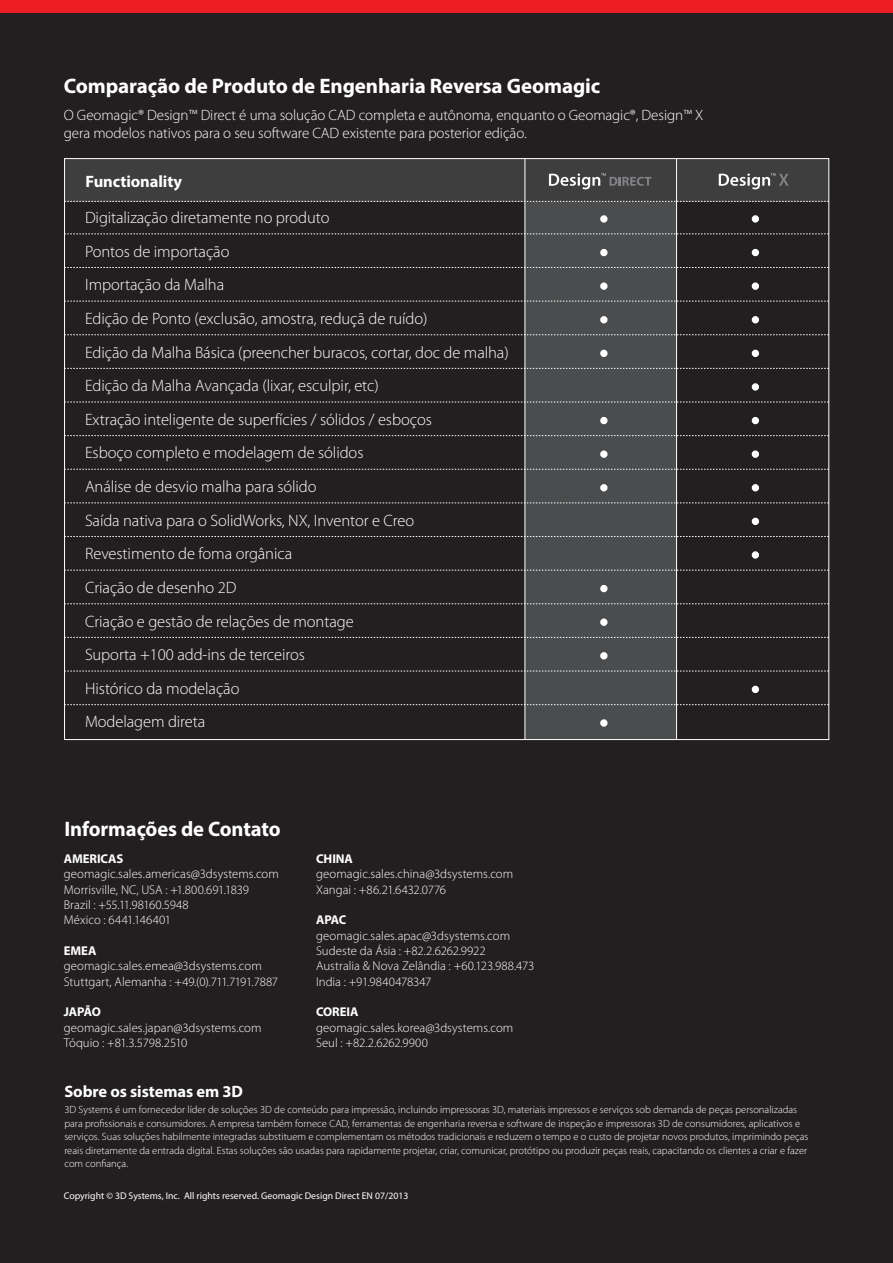
<style>
.page{position:relative;width:893px;height:1263px;background:#231f20}
.page>*{position:absolute;margin:0;border:0;box-sizing:border-box;transform-origin:0 0}
.t1{font:700 21px "Myriad Pro";letter-spacing:-.005em;color:#fff}
.t2{font:300 16.5px "Myriad Pro";letter-spacing:-.005em;color:#fff}
.t3{font:700 16.5px "Myriad Pro";letter-spacing:-.005em;color:#fff}
.t4{font:300 15px "Myriad Pro";letter-spacing:-.005em;color:#fff}
.t5{font:300 12.75px "Myriad Pro";color:#fff}
.t6{font:700 12.75px "Myriad Pro";letter-spacing:-.005em;color:#fff}
.t7{font:300 10.5px/13.5px "Myriad Pro";color:#fff}
.t8{font:9.75px "Myriad Pro";color:#fff}
</style>
<div class="page">
<div style="left:525px;top:202px;width:151px;height:538px;background:#4b4c4d"></div>
<div style="left:64px;top:158px;width:765px;height:44px;background:#3e3e3f"></div>
<div style="left:600px;top:215px;width:7px;height:8px;border:3px solid #fff;border-radius:50%"></div>
<div style="left:752px;top:215px;width:7px;height:8px;border:3px solid #fff;border-radius:50%"></div>
<div style="left:600px;top:249px;width:7px;height:7px;border:3px solid #fff;border-radius:50%"></div>
<div style="left:752px;top:249px;width:7px;height:7px;border:3px solid #fff;border-radius:50%"></div>
<div style="left:600px;top:282px;width:7px;height:8px;border:3px solid #fff;border-radius:50%"></div>
<div style="left:752px;top:282px;width:7px;height:8px;border:3px solid #fff;border-radius:50%"></div>
<div style="left:600px;top:316px;width:7px;height:7px;border:3px solid #fff;border-radius:50%"></div>
<div style="left:752px;top:316px;width:7px;height:7px;border:3px solid #fff;border-radius:50%"></div>
<div style="left:600px;top:350px;width:7px;height:7px;border:3px solid #fff;border-radius:50%"></div>
<div style="left:752px;top:350px;width:7px;height:7px;border:3px solid #fff;border-radius:50%"></div>
<div style="left:752px;top:383px;width:7px;height:8px;border:3px solid #fff;border-radius:50%"></div>
<div style="left:600px;top:417px;width:7px;height:7px;border:3px solid #fff;border-radius:50%"></div>
<div style="left:752px;top:417px;width:7px;height:7px;border:3px solid #fff;border-radius:50%"></div>
<div style="left:600px;top:450px;width:7px;height:8px;border:3px solid #fff;border-radius:50%"></div>
<div style="left:752px;top:450px;width:7px;height:8px;border:3px solid #fff;border-radius:50%"></div>
<div style="left:600px;top:484px;width:7px;height:7px;border:3px solid #fff;border-radius:50%"></div>
<div style="left:752px;top:484px;width:7px;height:7px;border:3px solid #fff;border-radius:50%"></div>
<div style="left:752px;top:518px;width:7px;height:7px;border:3px solid #fff;border-radius:50%"></div>
<div style="left:752px;top:551px;width:7px;height:8px;border:3px solid #fff;border-radius:50%"></div>
<div style="left:600px;top:585px;width:7px;height:7px;border:3px solid #fff;border-radius:50%"></div>
<div style="left:600px;top:618px;width:7px;height:8px;border:3px solid #fff;border-radius:50%"></div>
<div style="left:600px;top:652px;width:7px;height:7px;border:3px solid #fff;border-radius:50%"></div>
<div style="left:752px;top:686px;width:7px;height:7px;border:3px solid #fff;border-radius:50%"></div>
<div style="left:600px;top:719px;width:7px;height:8px;border:3px solid #fff;border-radius:50%"></div>
<svg style="left:64px;top:234px;width:765px;height:1px"></svg>
<svg style="left:64px;top:267px;width:765px;height:1px"></svg>
<svg style="left:64px;top:301px;width:765px;height:1px"></svg>
<svg style="left:64px;top:334px;width:765px;height:1px"></svg>
<svg style="left:64px;top:368px;width:765px;height:1px"></svg>
<svg style="left:64px;top:402px;width:765px;height:1px"></svg>
<svg style="left:64px;top:435px;width:765px;height:1px"></svg>
<svg style="left:64px;top:469px;width:765px;height:1px"></svg>
<svg style="left:64px;top:503px;width:765px;height:1px"></svg>
<svg style="left:64px;top:536px;width:765px;height:1px"></svg>
<svg style="left:64px;top:570px;width:765px;height:1px"></svg>
<svg style="left:64px;top:603px;width:765px;height:1px"></svg>
<svg style="left:64px;top:637px;width:765px;height:1px"></svg>
<svg style="left:64px;top:671px;width:765px;height:1px"></svg>
<svg style="left:64px;top:704px;width:765px;height:1px"></svg>
<svg style="left:64px;top:201px;width:765px;height:1px"></svg>
<hr style="left:525px;top:158px;width:1px;height:582px;background:#fff">
<hr style="left:676px;top:158px;width:1px;height:582px;background:#fff">
<svg style="left:549px;top:173px;width:102px;height:16px"></svg>
<svg style="left:719px;top:173px;width:70px;height:16px"></svg>
<div style="left:0;top:0;width:893px;height:13px;background:#ee1d23"></div>
<p class="t1" style="left:64px;top:73px;width:538px">Comparação de Produto de Engenharia Reversa Geomagic</p>
<p class="t4" style="left:64px;top:107px;width:641px">O Geomagic® Design™ Direct é uma solução CAD completa e autônoma, enquanto o Geomagic®, Design™ X</p>
<p class="t4" style="left:64px;top:125px;width:464px">gera modelos nativos para o seu software CAD existente para posterior edição.</p>
<p class="t3" style="left:86px;top:171px;width:98px">Functionality</p>
<p class="t2" style="left:85px;top:209px;width:246px">Digitalização diretamente no produto</p>
<p class="t3" style="left:601px;top:207px;width:7px">•</p>
<p class="t3" style="left:753px;top:207px;width:7px">•</p>
<p class="t2" style="left:85px;top:242px;width:146px">Pontos de importação</p>
<p class="t3" style="left:601px;top:241px;width:7px">•</p>
<p class="t3" style="left:753px;top:241px;width:7px">•</p>
<p class="t2" style="left:85px;top:276px;width:141px">Importação da Malha</p>
<p class="t3" style="left:601px;top:274px;width:7px">•</p>
<p class="t3" style="left:753px;top:274px;width:7px">•</p>
<p class="t2" style="left:85px;top:309px;width:344px">Edição de Ponto (exclusão, amostra, reduçã de ruído)</p>
<p class="t3" style="left:601px;top:308px;width:7px">•</p>
<p class="t3" style="left:753px;top:308px;width:7px">•</p>
<p class="t2" style="left:85px;top:343px;width:425px">Edição da Malha Básica (preencher buracos, cortar, doc de malha)</p>
<p class="t3" style="left:601px;top:341px;width:7px">•</p>
<p class="t3" style="left:753px;top:341px;width:7px">•</p>
<p class="t2" style="left:85px;top:377px;width:295px">Edição da Malha Avançada (lixar, esculpir, etc)</p>
<p class="t3" style="left:753px;top:375px;width:7px">•</p>
<p class="t2" style="left:85px;top:410px;width:348px">Extração inteligente de superfícies / sólidos / esboços</p>
<p class="t3" style="left:601px;top:409px;width:7px">•</p>
<p class="t3" style="left:753px;top:409px;width:7px">•</p>
<p class="t2" style="left:85px;top:444px;width:280px">Esboço completo e modelagem de sólidos</p>
<p class="t3" style="left:601px;top:442px;width:7px">•</p>
<p class="t3" style="left:753px;top:442px;width:7px">•</p>
<p class="t2" style="left:85px;top:477px;width:233px">Análise de desvio malha para sólido</p>
<p class="t3" style="left:601px;top:476px;width:7px">•</p>
<p class="t3" style="left:753px;top:476px;width:7px">•</p>
<p class="t2" style="left:85px;top:511px;width:331px">Saída nativa para o SolidWorks, NX, Inventor e Creo</p>
<p class="t3" style="left:753px;top:509px;width:7px">•</p>
<p class="t2" style="left:85px;top:545px;width:209px">Revestimento de foma orgânica</p>
<p class="t3" style="left:753px;top:543px;width:7px">•</p>
<p class="t2" style="left:85px;top:578px;width:153px">Criação de desenho 2D</p>
<p class="t3" style="left:601px;top:577px;width:7px">•</p>
<p class="t2" style="left:85px;top:612px;width:270px">Criação e gestão de relações de montage</p>
<p class="t3" style="left:601px;top:610px;width:7px">•</p>
<p class="t2" style="left:85px;top:645px;width:221px">Suporta +100 add-ins de terceiros</p>
<p class="t3" style="left:601px;top:644px;width:7px">•</p>
<p class="t2" style="left:85px;top:679px;width:156px">Histórico da modelação</p>
<p class="t3" style="left:753px;top:677px;width:7px">•</p>
<p class="t2" style="left:85px;top:713px;width:122px">Modelagem direta</p>
<p class="t3" style="left:601px;top:711px;width:7px">•</p>
<p class="t1" style="left:64px;top:816px;width:218px">Informações de Contato</p>
<p class="t6" style="left:64px;top:850px;width:61px">AMERICAS</p>
<p class="t5" style="left:64px;top:867px;width:217px">geomagic.sales.americas@3dsystems.com</p>
<p class="t5" style="left:64px;top:882px;width:187px">Morrisville, NC, USA : +1.800.691.1839</p>
<p class="t5" style="left:64px;top:898px;width:127px">Brazil : +55.11.98160.5948</p>
<p class="t5" style="left:64px;top:913px;width:109px">México : 6441.146401</p>
<p class="t6" style="left:64px;top:942px;width:34px">EMEA</p>
<p class="t5" style="left:64px;top:959px;width:200px">geomagic.sales.emea@3dsystems.com</p>
<p class="t5" style="left:64px;top:974px;width:216px">Stuttgart, Alemanha : +49.(0).711.7191.7887</p>
<p class="t6" style="left:64px;top:1003px;width:39px">JAPÃO</p>
<p class="t5" style="left:64px;top:1020px;width:199px">geomagic.sales.japan@3dsystems.com</p>
<p class="t5" style="left:64px;top:1035px;width:125px">Tóquio : +81.3.5798.2510</p>
<p class="t6" style="left:316px;top:850px;width:38px">CHINA</p>
<p class="t5" style="left:316px;top:867px;width:199px">geomagic.sales.china@3dsystems.com</p>
<p class="t5" style="left:316px;top:882px;width:131px">Xangai : +86.21.6432.0776</p>
<p class="t6" style="left:316px;top:912px;width:32px">APAC</p>
<p class="t5" style="left:316px;top:928px;width:196px">geomagic.sales.apac@3dsystems.com</p>
<p class="t5" style="left:316px;top:944px;width:171px">Sudeste da Ásia : +82.2.6262.9922</p>
<p class="t5" style="left:316px;top:959px;width:220px">Australia &amp; Nova Zelândia : +60.123.988.473</p>
<p class="t5" style="left:316px;top:974px;width:117px">India : +91.9840478347</p>
<p class="t6" style="left:316px;top:1003px;width:44px">COREIA</p>
<p class="t5" style="left:316px;top:1020px;width:199px">geomagic.sales.korea@3dsystems.com</p>
<p class="t5" style="left:316px;top:1035px;width:113px">Seul : +82.2.6262.9900</p>
<p class="t3" style="left:64px;top:1081px;width:180px">Sobre os sistemas em 3D</p>
<p class="t7" style="left:64px;top:1103px;width:734px">3D Systems é um fornecedor líder de soluções 3D de conteúdo para impressão, incluindo impressoras 3D, materiais impressos e serviços sob demanda de peças personalizadas</p>
<p class="t7" style="left:64px;top:1116px;width:746px">para profissionais e consumidores. A empresa também fornece CAD, ferramentas de engenharia reversa e software de inspeção e impressoras 3D de consumidores, aplicativos e serviços. Suas soluções habilmente integradas substituem e complementam os métodos tradicionais e reduzem o tempo e o custo de projetar novos produtos, imprimindo peças reais diretamente da entrada digital. Estas soluções são usadas para rapidamente projetar, criar, comunicar, protótipo ou produzir peças reais, capacitando os clientes a criar e fazer com confiança.</p>
<p class="t8" style="left:64px;top:1190px;width:346px">Copyright © 3D Systems, Inc. All rights reserved. Geomagic Design Direct EN 07/2013</p>
</div>
